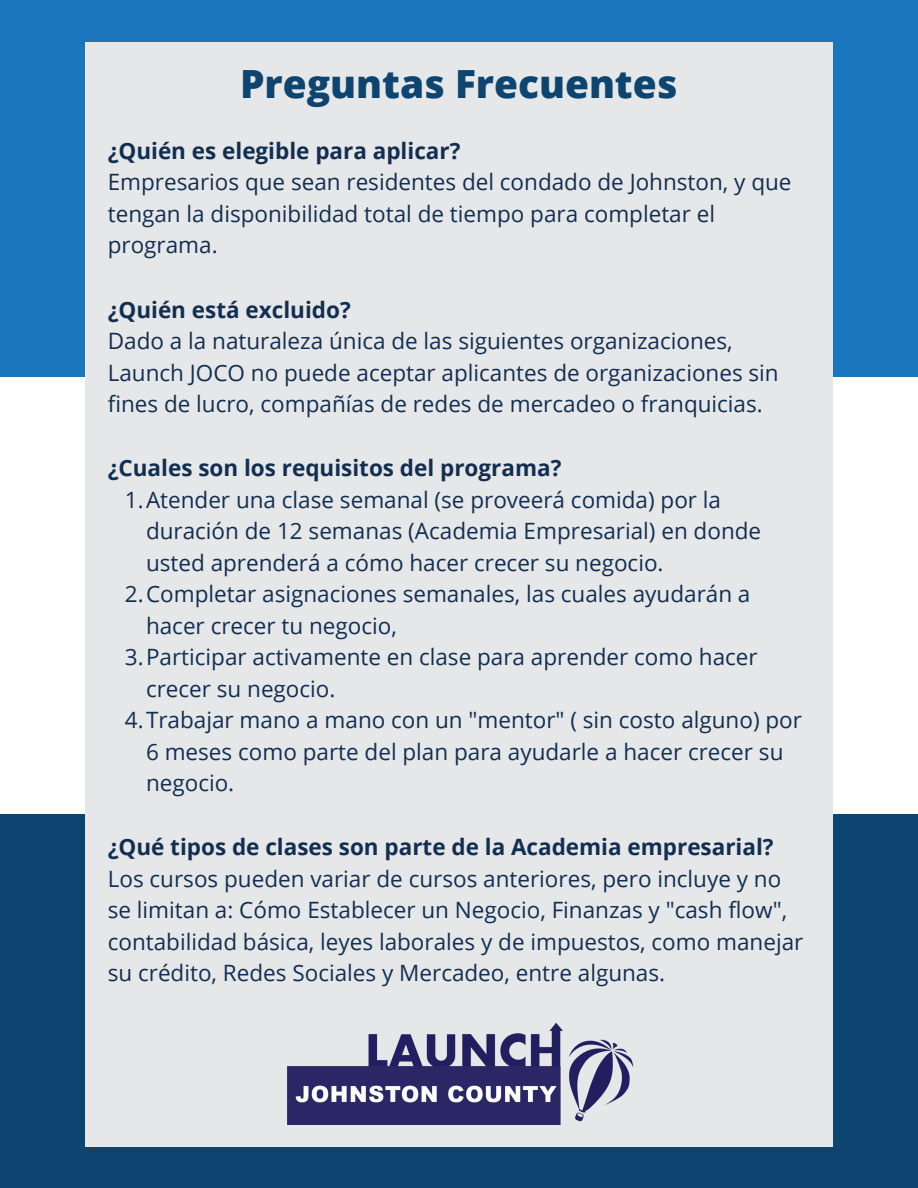
<style>
.page{position:relative;width:918px;height:1188px;background:#1b75bc}
.page>*{position:absolute;margin:0;border:0;box-sizing:border-box;transform-origin:0 0}
.t1{font:800 38.85px "Open Sans";color:#0d4570}
.t2{font:22.5px/31.5px "Open Sans";color:#122f52}
.t3{font:700 22.5px "Open Sans";color:#122f52}
</style>
<div class="page">
<div style="left:0;top:751px;width:918px;height:437px;background:#0d4570"></div>
<div style="left:0;top:378px;width:918px;height:435px;background:#fff"></div>
<div style="left:86px;top:42px;width:747px;height:1105px;background:#e6e7e8"></div>
<img style="left:287px;top:1023px;width:347px;height:101px">
<p class="t1" style="left:240px;top:57px;width:439px">Preguntas Frecuentes</p>
<p class="t3" style="left:108px;top:135px;width:354px">¿Quién es elegible para aplicar?</p>
<p class="t2" style="left:108px;top:166px;width:685px">Empresarios que sean residentes del condado de Johnston, y que tengan la disponibilidad total de tiempo para completar el programa.</p>
<p class="t3" style="left:108px;top:294px;width:245px">¿Quién está excluido?</p>
<p class="t2" style="left:108px;top:325px;width:672px">Dado a la naturaleza única de las siguientes organizaciones,<br>Launch JOCO no puede aceptar aplicantes de organizaciones sin fines de lucro, compañías de redes de mercadeo o franquicias.</p>
<p class="t3" style="left:108px;top:452px;width:455px">¿Cuales son los requisitos del programa?</p>
<p class="t2" style="left:146px;top:483px;width:617px;text-indent:-21px">1.Atender una clase semanal (se proveerá comida) por la duración de 12 semanas (Academia Empresarial) en donde usted aprenderá a cómo hacer crecer su negocio.</p>
<p class="t2" style="left:146px;top:578px;width:606px;text-indent:-21px">2.Completar asignaciones semanales, las cuales ayudarán a hacer crecer tu negocio,</p>
<p class="t2" style="left:146px;top:641px;width:613px;text-indent:-21px">3.Participar activamente en clase para aprender como hacer crecer su negocio.</p>
<p class="t2" style="left:146px;top:704px;width:657px;text-indent:-21px">4.Trabajar mano a mano con un "mentor" ( sin costo alguno) por<br>6 meses como parte del plan para ayudarle a hacer crecer su negocio.</p>
<p class="t3" style="left:108px;top:831px;width:667px">¿Qué tipos de clases son parte de la Academia empresarial?</p>
<p class="t2" style="left:108px;top:862px;width:697px">Los cursos pueden variar de cursos anteriores, pero incluye y no se limitan a: Cómo Establecer un Negocio, Finanzas y "cash flow", contabilidad básica, leyes laborales y de impuestos, como manejar su crédito, Redes Sociales y Mercadeo, entre algunas.</p>
</div>
